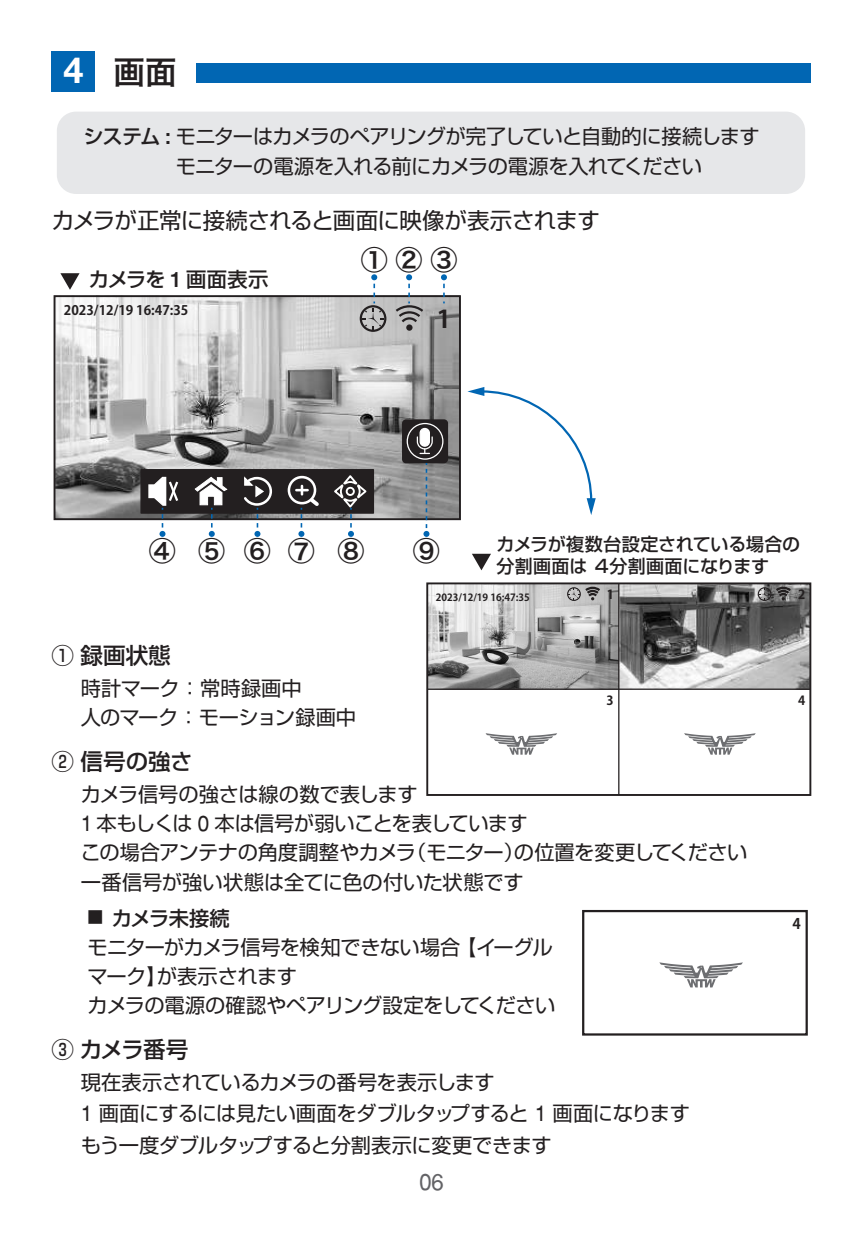
<style>
.page{position:relative;width:862px;height:1244px;background:#fff}
.page>*{position:absolute;margin:0;border:0;box-sizing:border-box;transform-origin:0 0}
.t1{font:31.5px "Hira Kaku Pro N W6";color:#231f20}
.t2{font:27px "Hira Kaku Pro W6";letter-spacing:.66em;color:#231f20}
.t3{font:700 24.3px "Koz Go Pro";color:#231f20}
.t4{font:22.72px "Helvetica";color:#636366}
.t5{font:22.5px "Shin Go Pro";letter-spacing:-.03em;color:#231f20}
.t6{font:500 22.5px "Shin Go Pro";color:#231f20}
.t7{font:20.25px/29.2px "Shin Go Pro";letter-spacing:-.025em;color:#231f20}
.t8{font:500 20.25px "Shin Go Pro";letter-spacing:-.02em;color:#231f20}
.t9{font:500 18px/21.6px "Shin Go Pro";letter-spacing:-.005em;color:#231f20}
.t10{font:700 14.62px "Koz Go Pro";color:#231f20}
.t11{font:700 13.05px "Koz Go Pro";color:#231f20}
.t12{font:700 12.6px "Koz Go Pro";color:#231f20}
.t13{font:700 9.9px "Koz Go Pro";color:#231f20}
.s1{font-family:"Helvetica 75";font-weight:700;font-size:36px;color:#fff}
.s2{font-weight:500}
.s3{font-family:"Helvetica 65";font-weight:500;font-size:21.15px}
.s4{font-family:"Helvetica 65";font-size:21.15px}
.s5{font-family:"Helvetica";font-size:21.38px}
.s6{font-weight:500;font-size:15.75px}
</style>
<div class="page">
<div style="left:581px;top:910px;width:226px;height:125px;border:2px solid #231f20"></div>
<svg style="left:659px;top:962px;width:83px;height:25px"></svg>
<div style="left:57px;top:112px;width:747px;height:82px;background:#e6e7e9;border-radius:19px"></div>
<img style="left:57px;top:298px;width:400px;height:219px">
<div style="left:406px;top:324px;width:6px;height:7px;background:#231f20;border-radius:50%"></div>
<div style="left:402px;top:419px;width:46px;height:44px;background:#231f20;border-radius:4px"></div>
<div style="left:54px;top:295px;width:406px;height:225px;border:2px solid #231f20"></div>
<img style="left:429px;top:585px;width:378px;height:103px">
<svg style="left:485px;top:733px;width:72px;height:22px"></svg>
<svg style="left:684px;top:733px;width:71px;height:22px"></svg>
<svg style="left:566px;top:585px;width:36px;height:16px"></svg>
<svg style="left:757px;top:585px;width:35px;height:16px"></svg>
<div style="left:426px;top:582px;width:384px;height:214px;border:2px solid #231f20"></div>
<hr style="left:427px;top:688px;width:382px;height:2px;background:#231f20">
<hr style="left:617px;top:583px;width:2px;height:212px;background:#231f20">
<div style="left:406px;top:423px;width:37px;height:37px;border:1px solid #fff;border-radius:50%"></div>
<div style="left:420px;top:428px;width:9px;height:18px;background:#fff;border-radius:5px"></div>
<div style="left:419px;top:428px;width:11px;height:19px;border:1px solid #fff;border-radius:5px"></div>
<svg style="left:416px;top:436px;width:17px;height:18px"></svg>
<div style="left:140px;top:469px;width:234px;height:45px;background:#231f20;border:1px solid #231f20"></div>
<div style="left:287px;top:476px;width:29px;height:28px;border:3px solid #fff;border-radius:50%"></div>
<svg style="left:359px;top:274px;width:27px;height:58px"></svg>
<svg style="left:393px;top:274px;width:32px;height:51px"></svg>
<svg style="left:440px;top:274px;width:6px;height:29px"></svg>
<svg style="left:148px;top:476px;width:32px;height:61px"></svg>
<svg style="left:194px;top:476px;width:34px;height:61px"></svg>
<svg style="left:241px;top:476px;width:32px;height:61px"></svg>
<svg style="left:296px;top:486px;width:26px;height:51px"></svg>
<svg style="left:332px;top:475px;width:36px;height:62px"></svg>
<svg style="left:423px;top:463px;width:6px;height:74px"></svg>
<div style="left:196px;top:63px;width:613px;height:19px;background:#0166b3"></div>
<div style="left:51px;top:51px;width:43px;height:40px;background:#0166b3"></div>
<svg style="left:467px;top:387px;width:128px;height:128px"></svg>
<svg style="left:60px;top:273px;width:19px;height:17px"></svg>
<svg style="left:472px;top:554px;width:18px;height:16px"></svg>
<h1 class="t1" style="left:63px;top:43px;width:115px"><span class="s1">4</span> 画面</h1>
<p class="t7" style="left:176px;top:119px;width:585px;line-height:30.4px;text-indent:-92px"><span class="s2">システム</span> <span class="s3">:</span> モニターはカメラのペアリングが完了していと自動的に接続しますモニターの電源を入れる前にカメラの電源を入れてください</p>
<p class="t5" style="left:52px;top:202px;width:549px">カメラが正常に接続されると画面に映像が表示されます</p>
<p class="t8" style="left:89px;top:262px;width:181px">カメラを <span class="s4">1</span> 画面表示</p>
<p class="t11" style="left:64px;top:301px;width:126px">2023/12/19 16:47:35</p>
<h2 class="t2" style="left:360px;top:236px;width:98px">①②③</h2>
<p class="t3" style="left:436px;top:304px;width:15px">1</p>
<h2 class="t2" style="left:149px;top:526px;width:217px">④⑤⑥⑦⑧</h2>
<h2 class="t2" style="left:412px;top:526px;width:28px">⑨</h2>
<p class="t9" style="left:496px;top:531px;width:305px">カメラが複数台設定されている場合の分割画面は４分割画面になります</p>
<p class="t13" style="left:435px;top:591px;width:95px">2023/12/19 16:47:35</p>
<p class="t12" style="left:606px;top:586px;width:9px">1</p>
<p class="t12" style="left:797px;top:586px;width:9px">2</p>
<p class="t6" style="left:51px;top:637px;width:121px">① 録画状態</p>
<p class="t7" style="left:81px;top:671px;width:276px">時計マーク：常時録画中<br>人のマーク：モーション録画中</p>
<p class="t6" style="left:51px;top:743px;width:143px">② 信号の強さ</p>
<p class="t7" style="left:81px;top:777px;width:667px">カメラ信号の強さは線の数で表します<br><span class="s5">1</span> 本もしくは <span class="s5">0</span> 本は信号が弱いことを表しています<br>この場合アンテナの角度調整やカメラ（モニター）の位置を変更してください一番信号が強い状態は全てに色の付いた状態です</p>
<p class="t7" style="left:87px;top:901px;width:469px"><span class="s6">■</span> <span class="s2">カメラ未接続<br></span>モニターがカメラ信号を検知できない場合【イーグルマーク】が表示されます<br>カメラの電源の確認やペアリング設定をしてください</p>
<p class="t6" style="left:51px;top:1031px;width:138px">③ カメラ番号</p>
<p class="t7" style="left:81px;top:1064px;width:610px;line-height:31.5px">現在表示されているカメラの番号を表示します<br><span class="s5">1</span> 画面にするには見たい画面をダブルタップすると <span class="s5">1</span> 画面になりますもう一度ダブルタップすると分割表示に変更できます</p>
<p class="t12" style="left:606px;top:692px;width:9px">3</p>
<p class="t12" style="left:797px;top:692px;width:9px">4</p>
<p class="t10" style="left:792px;top:914px;width:10px">4</p>
<p class="t4" style="left:419px;top:1168px;width:26px">06</p>
</div>
